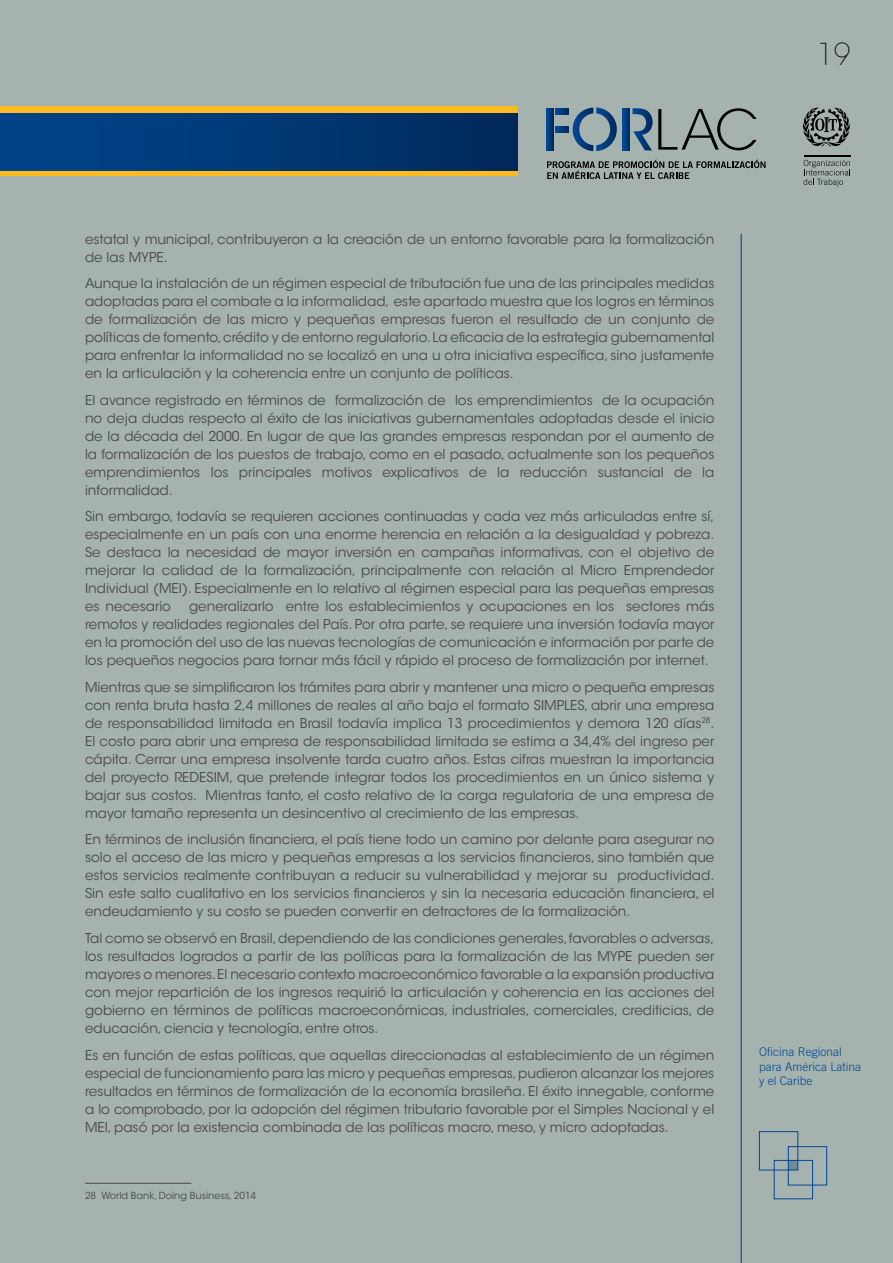
<style>
.page{position:relative;width:893px;height:1263px;background:#a5b2ad}
.page>*{position:absolute;margin:0;border:0;box-sizing:border-box;transform-origin:0 0}
.t1{font:200 30px "ITC Avant Garde Std";color:#000}
.texto{font:13.5px/18px "ITC Avant Garde Std";color:#4a4a49;text-align:justify}
.t2{font:300 12px/14.4px "Trade Gothic LT Std";color:#004996}
.nota_al_pie{font:9.75px "ITC Avant Garde Std";color:#4a4a49}
</style>
<div class="page">
<hr style="left:741px;top:234px;width:1px;height:1029px;background:#004996">
<div style="left:788px;top:1160px;width:10px;height:10px;background:#718b9d"></div>
<div style="left:774px;top:1160px;width:39px;height:39px;border:1px solid #004996"></div>
<div style="left:759px;top:1131px;width:39px;height:39px;border:1px solid #004996"></div>
<div style="left:788px;top:1146px;width:39px;height:39px;border:1px solid #004996"></div>
<div style="left:0;top:106px;width:518px;height:70px;background:#fbbb21"></div>
<div style="left:0;top:113px;width:518px;height:57px;background:linear-gradient(to right,#00458d,#002a5b)"></div>
<svg style="left:803px;top:107px;width:47px;height:40px"></svg>
<hr style="left:804px;top:155px;width:46px;height:1px;background:#000">
<svg style="left:803px;top:160px;width:47px;height:26px"></svg>
<svg style="left:547px;top:160px;width:219px;height:19px"></svg>
<svg style="left:546px;top:108px;width:7px;height:42px"></svg>
<svg style="left:556px;top:107px;width:61px;height:44px"></svg>
<svg style="left:623px;top:108px;width:7px;height:42px"></svg>
<svg style="left:632px;top:108px;width:124px;height:42px"></svg>
<hr style="left:85px;top:1183px;width:106px;height:1px;background:#4a4a49">
<h1 class="t1" style="left:817px;top:36px;width:35px">19</h1>
<p class="texto" style="left:85px;top:230px;width:631px">estatal y municipal, contribuyeron a la creación de un entorno favorable para la formalización de las MYPE.</p>
<p class="texto" style="left:85px;top:275px;width:631px">Aunque la instalación de un régimen especial de tributación fue una de las principales medidas adoptadas para el combate a la informalidad, este apartado muestra que los logros en términos de formalización de las micro y pequeñas empresas fueron el resultado de un conjunto de políticas de fomento, crédito y de entorno regulatorio. La eficacia de la estrategia gubernamental para enfrentar la informalidad no se localizó en una u otra iniciativa específica, sino justamente en la articulación y la coherencia entre un conjunto de políticas.</p>
<p class="texto" style="left:85px;top:391px;width:631px">El avance registrado en términos de formalización de los emprendimientos de la ocupación no deja dudas respecto al éxito de las iniciativas gubernamentales adoptadas desde el inicio de la década del 2000. En lugar de que las grandes empresas respondan por el aumento de la formalización de los puestos de trabajo, como en el pasado, actualmente son los pequeños emprendimientos los principales motivos explicativos de la reducción sustancial de la informalidad.</p>
<p class="texto" style="left:85px;top:508px;width:631px">Sin embargo, todavía se requieren acciones continuadas y cada vez más articuladas entre sí, especialmente en un país con una enorme herencia en relación a la desigualdad y pobreza.<br>Se destaca la necesidad de mayor inversión en campañas informativas, con el objetivo de mejorar la calidad de la formalización, principalmente con relación al Micro Emprendedor Individual (MEI). Especialmente en lo relativo al régimen especial para las pequeñas empresas es necesario</p>
<p class="texto" style="left:85px;top:598px;width:631px;text-indent:104px">generalizarlo entre los establecimientos y ocupaciones en los sectores más remotos y realidades regionales del País. Por otra parte, se requiere una inversión todavía mayor en la promoción del uso de las nuevas tecnologías de comunicación e información por parte de los pequeños negocios para tornar más fácil y rápido el proceso de formalización por internet.</p>
<p class="texto" style="left:85px;top:678px;width:631px">Mientras que se simplificaron los trámites para abrir y mantener una micro o pequeña empresas con renta bruta hasta 2,4 millones de reales al año bajo el formato SIMPLES, abrir una empresa de responsabilidad limitada en Brasil todavía implica 13 procedimientos y demora 120 días<sup>28</sup>.<br>El costo para abrir una empresa de responsabilidad limitada se estima a 34,4% del ingreso per cápita. Cerrar una empresa insolvente tarda cuatro años. Estas cifras muestran la importancia del proyecto REDESIM, que pretende integrar todos los procedimientos en un único sistema y bajar sus costos. Mientras tanto, el costo relativo de la carga regulatoria de una empresa de mayor tamaño representa un desincentivo al crecimiento de las empresas.</p>
<p class="texto" style="left:85px;top:831px;width:631px">En términos de inclusión financiera, el país tiene todo un camino por delante para asegurar no solo el acceso de las micro y pequeñas empresas a los servicios financieros, sino también que estos servicios realmente contribuyan a reducir su vulnerabilidad y mejorar su productividad.<br>Sin este salto cualitativo en los servicios financieros y sin la necesaria educación financiera, el endeudamiento y su costo se pueden convertir en detractores de la formalización.</p>
<p class="texto" style="left:85px;top:929px;width:631px">Tal como se observó en Brasil, dependiendo de las condiciones generales, favorables o adversas, los resultados logrados a partir de las políticas para la formalización de las MYPE pueden ser mayores o menores. El necesario contexto macroeconómico favorable a la expansión productiva con mejor repartición de los ingresos requirió la articulación y coherencia en las acciones del gobierno en términos de políticas macroeconómicas, industriales, comerciales, crediticias, de educación, ciencia y tecnología, entre otros.</p>
<p class="texto" style="left:85px;top:1046px;width:631px">Es en función de estas políticas, que aquellas direccionadas al establecimiento de un régimen especial de funcionamiento para las micro y pequeñas empresas, pudieron alcanzar los mejores resultados en términos de formalización de la economía brasileña. El éxito innegable, conforme a lo comprobado, por la adopción del régimen tributario favorable por el Simples Nacional y el MEI, pasó por la existencia combinada de las políticas macro, meso, y micro adoptadas.</p>
<p class="nota_al_pie" style="left:85px;top:1190px;width:173px">28 World Bank, Doing Business, 2014</p>
<p class="t2" style="left:759px;top:1044px;width:103px">Oficina Regional para América Latina y el Caribe</p>
</div>
